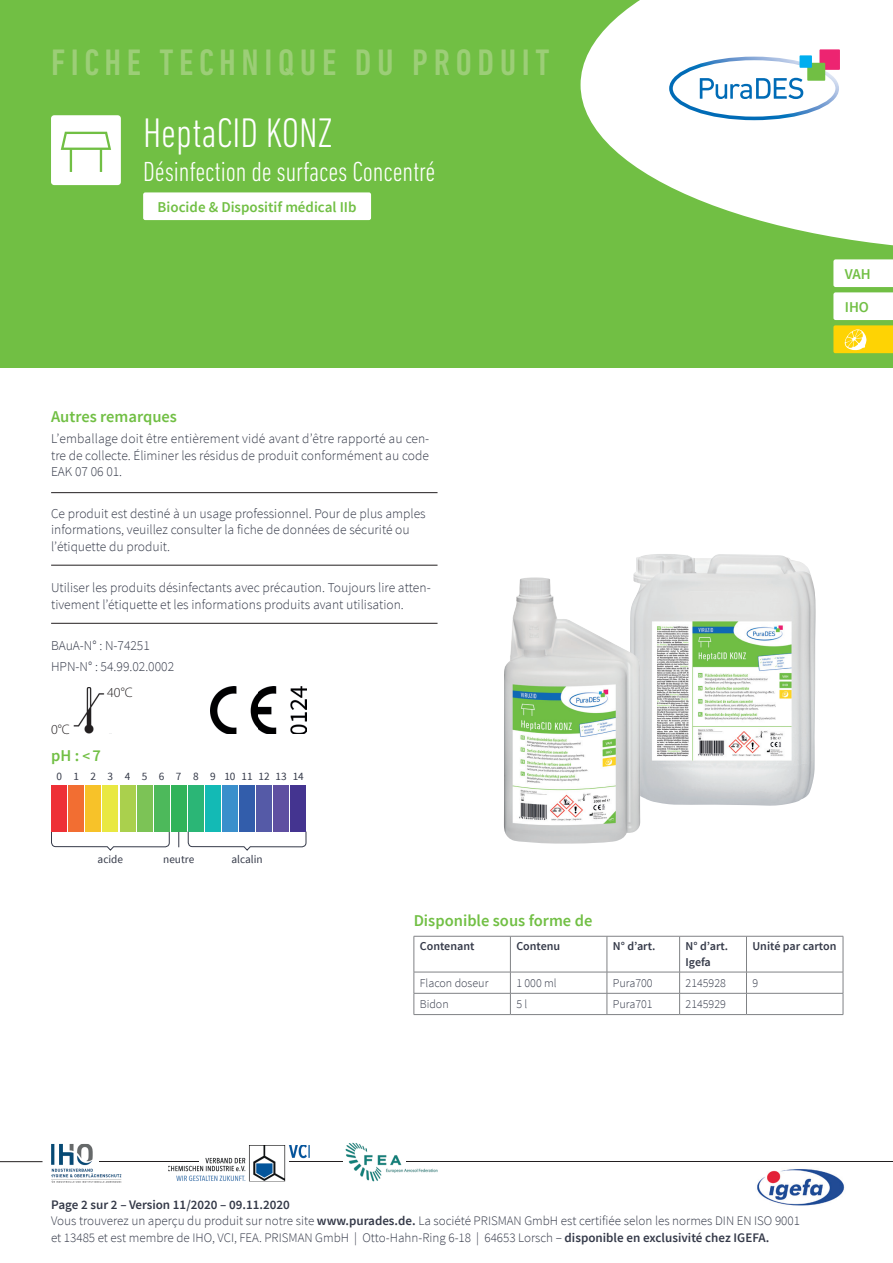
<style>
.page{position:relative;width:893px;height:1263px;background:#fff}
.page>*{position:absolute;margin:0;border:0;box-sizing:border-box;transform-origin:0 0}
.t1{font:300 condensed 42px "DIN Next LT Pro";color:#fff}
.t2{font:500 condensed 37.5px "DIN Next LT Pro";letter-spacing:.15em;color:#9cce77}
.t3{font:300 condensed 28.05px "DIN Next LT Pro";letter-spacing:-.005em;color:#fff}
.t4{font:600 16.5px "Source Sans Pro";color:#71bf44}
.t5{font:600 15px/33px "Source Sans Pro";color:#71bf44}
.t6{font:300 13.8px "Myriad Pro";color:#231f20}
.t7{font:300 13.5px/16.5px "Source Sans Pro";color:#343948}
.t8{font:300 13.05px/16.5px "Source Sans Pro";color:#343948}
.t9{font:300 12px "Source Sans Pro";color:#343948}
.t10{font:600 12px/16.5px "Source Sans Pro";color:#343948}
.t11{font:11.25px "Source Sans Pro";letter-spacing:.26em;color:#343948}
.t12{font:11.25px "Source Sans Pro";color:#343948}
.s1{font-size:15px}
.s2{font-weight:600}
</style>
<div class="page">
<div style="left:0;top:0;width:893px;height:367px;background:#71bf44"></div>
<div style="left:51px;top:115px;width:70px;height:70px;background:#fff;border-radius:3px"></div>
<svg style="left:61px;top:132px;width:50px;height:40px"></svg>
<svg style="left:581px;top:0;width:312px;height:246px;fill:#fff"></svg>
<div style="left:819px;top:49px;width:21px;height:21px;background:#ed2471"></div>
<div style="left:669px;top:57px;width:170px;height:63px;border:4px solid #fff;border-radius:50%"></div>
<div style="left:807px;top:63px;width:18px;height:18px;background:#71bf44"></div>
<div style="left:799px;top:55px;width:13px;height:13px;background:#00aeef"></div>
<svg style="left:700px;top:78px;width:103px;height:21px;background:#a6cbe5"></svg>
<hr style="left:51px;top:492px;width:387px;height:1px;background:#231f20">
<hr style="left:51px;top:565px;width:387px;height:1px;background:#231f20">
<hr style="left:51px;top:623px;width:387px;height:1px;background:#231f20">
<img style="left:73px;top:687px;width:32px;height:46px">
<hr style="left:414px;top:936px;width:96px;height:1px;background:#808285">
<hr style="left:414px;top:936px;width:1px;height:36px;background:#808285">
<hr style="left:510px;top:936px;width:97px;height:1px;background:#808285">
<hr style="left:510px;top:936px;width:1px;height:36px;background:#808285">
<hr style="left:607px;top:936px;width:73px;height:1px;background:#808285">
<hr style="left:607px;top:936px;width:1px;height:36px;background:#808285">
<hr style="left:680px;top:936px;width:66px;height:1px;background:#808285">
<hr style="left:679px;top:936px;width:1px;height:36px;background:#808285">
<hr style="left:746px;top:936px;width:97px;height:1px;background:#808285">
<hr style="left:746px;top:936px;width:1px;height:36px;background:#808285">
<hr style="left:843px;top:936px;width:1px;height:36px;background:#808285">
<hr style="left:414px;top:972px;width:96px;height:1px;background:#808285">
<hr style="left:510px;top:972px;width:97px;height:1px;background:#808285">
<hr style="left:607px;top:972px;width:73px;height:1px;background:#808285">
<hr style="left:680px;top:972px;width:66px;height:1px;background:#808285">
<hr style="left:746px;top:972px;width:97px;height:1px;background:#808285">
<hr style="left:414px;top:993px;width:96px;height:1px;background:#808285">
<svg style="left:414px;top:972px;width:1px;height:42px"></svg>
<hr style="left:510px;top:993px;width:97px;height:1px;background:#808285">
<svg style="left:510px;top:972px;width:1px;height:42px"></svg>
<hr style="left:607px;top:993px;width:73px;height:1px;background:#808285">
<svg style="left:607px;top:972px;width:1px;height:42px"></svg>
<hr style="left:680px;top:993px;width:66px;height:1px;background:#808285">
<svg style="left:679px;top:972px;width:1px;height:42px"></svg>
<hr style="left:746px;top:993px;width:97px;height:1px;background:#808285">
<svg style="left:746px;top:972px;width:1px;height:42px"></svg>
<svg style="left:843px;top:972px;width:1px;height:42px"></svg>
<hr style="left:414px;top:1014px;width:96px;height:1px;background:#808285">
<hr style="left:510px;top:1014px;width:97px;height:1px;background:#808285">
<hr style="left:607px;top:1014px;width:73px;height:1px;background:#808285">
<hr style="left:680px;top:1014px;width:66px;height:1px;background:#808285">
<hr style="left:746px;top:1014px;width:97px;height:1px;background:#808285">
<svg style="left:178px;top:831px;width:1px;height:16px"></svg>
<svg style="left:187px;top:831px;width:120px;height:20px"></svg>
<svg style="left:51px;top:831px;width:119px;height:20px"></svg>
<div style="left:51px;top:785px;width:16px;height:46px;background:#ee3036"></div>
<div style="left:68px;top:785px;width:16px;height:46px;background:#f26e32"></div>
<div style="left:85px;top:785px;width:16px;height:46px;background:#f7c229"></div>
<div style="left:102px;top:785px;width:16px;height:46px;background:#e9e843"></div>
<div style="left:120px;top:785px;width:16px;height:46px;background:#aad04d"></div>
<div style="left:137px;top:785px;width:16px;height:46px;background:#7cc356"></div>
<div style="left:154px;top:785px;width:16px;height:46px;background:#4db95b"></div>
<div style="left:171px;top:785px;width:16px;height:46px;background:#31b35a"></div>
<div style="left:188px;top:785px;width:16px;height:46px;background:#2bb676"></div>
<div style="left:205px;top:785px;width:16px;height:46px;background:#13bab5"></div>
<div style="left:222px;top:785px;width:16px;height:46px;background:#3a8fcc"></div>
<div style="left:239px;top:785px;width:16px;height:46px;background:#325dab"></div>
<div style="left:256px;top:785px;width:16px;height:46px;background:#555aa7"></div>
<div style="left:273px;top:785px;width:16px;height:46px;background:#5f4fa1"></div>
<div style="left:290px;top:785px;width:16px;height:46px;background:#443490"></div>
<svg style="left:833px;top:259px;width:60px;height:94px;background:#eceba6"></svg>
<img style="left:210px;top:687px;width:96px;height:47px">
<hr style="left:0;top:1161px;width:43px;height:1px;background:#231f20">
<hr style="left:406px;top:1161px;width:487px;height:1px;background:#231f20">
<hr style="left:100px;top:1161px;width:99px;height:1px;background:#231f20">
<hr style="left:289px;top:1161px;width:54px;height:1px;background:#231f20">
<img style="left:346px;top:1143px;width:92px;height:38px">
<img style="left:406px;top:1161px;width:32px;height:1px">
<img style="left:51px;top:1144px;width:70px;height:39px">
<svg style="left:100px;top:1161px;width:21px;height:1px"></svg>
<img style="left:168px;top:1145px;width:142px;height:36px">
<img style="left:168px;top:1161px;width:31px;height:1px">
<svg style="left:289px;top:1161px;width:21px;height:1px"></svg>
<img style="left:757px;top:1169px;width:88px;height:37px">
<img style="left:633px;top:554px;width:183px;height:252px">
<img style="left:504px;top:577px;width:136px;height:266px">
<div style="left:143px;top:192px;width:228px;height:28px;background:#fff;border-radius:2px"></div>
<h2 class="t2" style="left:51px;top:41px;width:500px">FICHE TECHNIQUE DU PRODUIT</h2>
<h1 class="t1" style="left:143px;top:109px;width:191px">HeptaCID KONZ</h1>
<h3 class="t3" style="left:143px;top:156px;width:294px">Désinfection de surfaces Concentré</h3>
<p class="t5" style="left:158px;top:191px;width:200px">Biocide &amp; Dispositif médical IIb</p>
<p class="t5" style="left:845px;top:258px;width:27px">VAH<br>IHO</p>
<p class="t4" style="left:51px;top:406px;width:127px">Autres remarques</p>
<p class="t7" style="left:51px;top:430px;width:380px;text-align:justify">L’emballage doit être entièrement vidé avant d’être rapporté au cen&shy;tre de collecte. Éliminer les résidus de produit conformément au code EAK 07 06 01.</p>
<p class="t7" style="left:51px;top:505px;width:376px">Ce produit est destiné à un usage professionnel. Pour de plus amples informations, veuillez consulter la fiche de données de sécurité ou l’étiquette du produit.</p>
<p class="t7" style="left:51px;top:579px;width:381px">Utiliser les produits désinfectants avec précaution. Toujours lire atten&shy;tivement l’étiquette et les informations produits avant utilisation.</p>
<p class="t7" style="left:51px;top:635px;width:125px;line-height:20.7px">BAuA-N° : N-74251<br>HPN-N° : 54.99.02.0002</p>
<p class="t6" style="left:51px;top:722px;width:20px">0°C</p>
<p class="t6" style="left:107px;top:685px;width:27px">40°C</p>
<p class="t4" style="left:51px;top:745px;width:51px">pH : <span class="s1">&lt;</span> 7</p>
<p class="t11" style="left:56px;top:769px;width:249px">0 1 2 3 4 5 6 7 8 91011121314</p>
<p class="t12" style="left:98px;top:852px;width:27px">acide</p>
<p class="t12" style="left:163px;top:852px;width:33px">neutre</p>
<p class="t12" style="left:231px;top:852px;width:33px">alcalin</p>
<p class="t4" style="left:414px;top:910px;width:180px">Disponible sous forme de</p>
<p class="t10" style="left:420px;top:937px;width:56px">Contenant</p>
<p class="t10" style="left:516px;top:937px;width:45px">Contenu</p>
<p class="t10" style="left:613px;top:937px;width:44px">N° d’art.</p>
<p class="t10" style="left:686px;top:937px;width:44px">N° d’art.<br>Igefa</p>
<p class="t10" style="left:752px;top:937px;width:85px">Unité par carton</p>
<p class="t9" style="left:420px;top:976px;width:70px">Flacon doseur</p>
<p class="t9" style="left:516px;top:976px;width:42px">1 000 ml</p>
<p class="t9" style="left:613px;top:976px;width:41px">Pura700</p>
<p class="t9" style="left:686px;top:976px;width:42px">2145928</p>
<p class="t9" style="left:752px;top:976px;width:7px">9</p>
<p class="t9" style="left:420px;top:997px;width:30px">Bidon</p>
<p class="t9" style="left:516px;top:997px;width:12px">5 l</p>
<p class="t9" style="left:613px;top:997px;width:41px">Pura701</p>
<p class="t9" style="left:686px;top:997px;width:42px">2145929</p>
<p class="t8" style="left:51px;top:1196px;width:750px"><span class="s2">Page 2 sur 2 – Version 11/2020 – 09.11.2020<br></span>Vous trouverez un aperçu du produit sur notre site <span class="s2">www.purades.de.</span> La société PRISMAN GmbH est certifiée selon les normes DIN EN ISO 9001 et 13485 et est membre de IHO, VCI, FEA. PRISMAN GmbH | Otto-Hahn-Ring 6-18 | 64653 Lorsch – <span class="s2">disponible en exclusivité chez IGEFA.</span></p>
</div>
